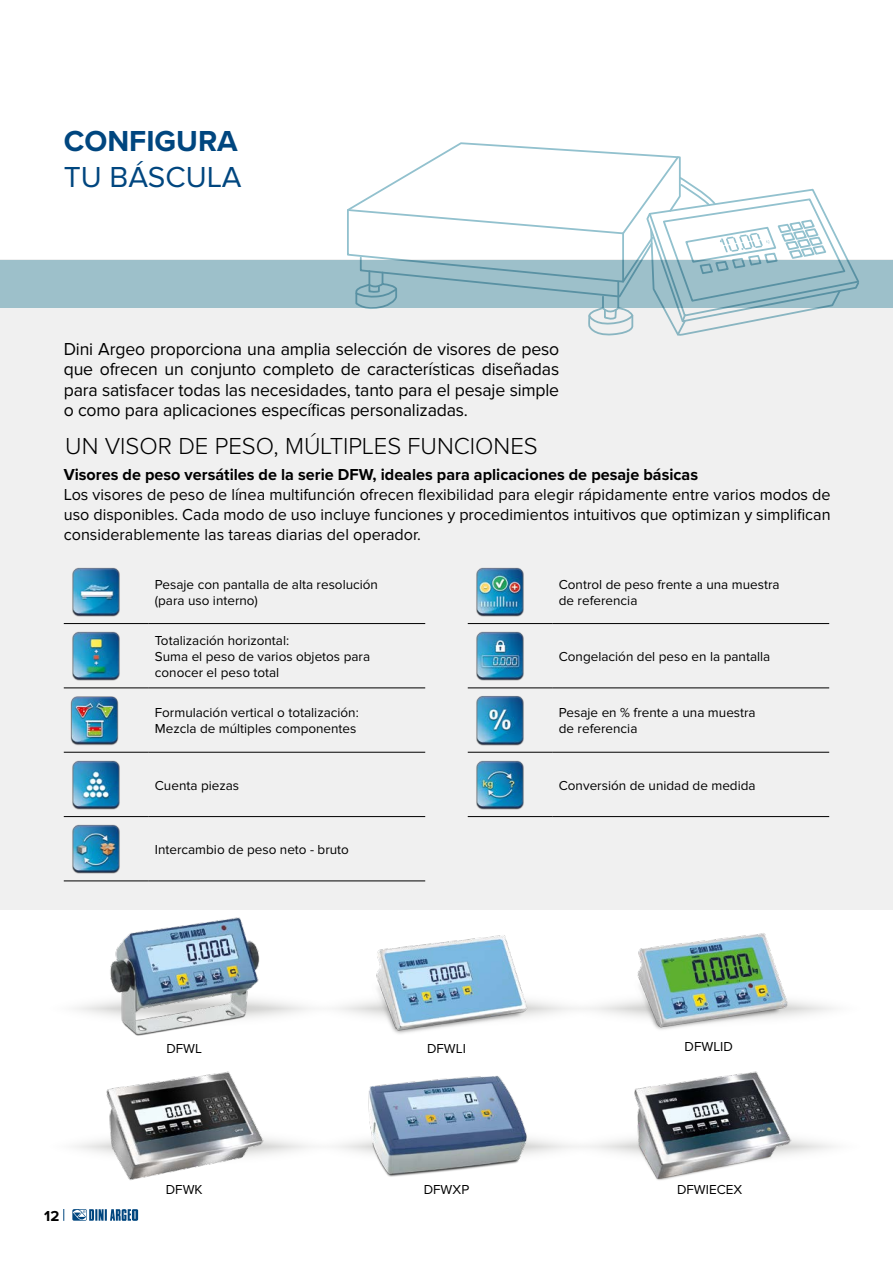
<style>
.page{position:relative;width:893px;height:1263px;background:#fff}
.page>*{position:absolute;margin:0;border:0;box-sizing:border-box;transform-origin:0 0}
.t1{font:700 30px "Proxima Nova";color:#00467f}
.t2{font:30px "Proxima Nova";color:#00467f}
.t3{font:300 24px "Proxima Nova";color:#000}
.t4{font:18px/20.2px "Proxima Nova";letter-spacing:-.01em;color:#000;text-align:justify}
.t5{font:16.5px/19.8px "Proxima Nova";color:#000;text-align:justify}
.t6{font:700 16.5px "Proxima Nova";color:#000}
.t7{font:700 15px "Proxima Nova";color:#000}
.t8{font:13.5px/16.2px "Proxima Nova";color:#000}
</style>
<div class="page">
<svg style="left:63px;top:1209px;width:1px;height:12px"></svg>
<svg style="left:72px;top:1209px;width:66px;height:12px"></svg>
<div style="left:0;top:259px;width:893px;height:651px;background:#f0f0f0"></div>
<svg style="left:45px;top:1126px;width:296px;height:40px"></svg>
<svg style="left:306px;top:1126px;width:296px;height:40px"></svg>
<svg style="left:558px;top:1126px;width:307px;height:40px"></svg>
<svg style="left:45px;top:988px;width:296px;height:40px"></svg>
<svg style="left:306px;top:988px;width:296px;height:40px"></svg>
<svg style="left:558px;top:988px;width:307px;height:40px"></svg>
<div style="left:0;top:260px;width:893px;height:48px;background:#9dc0ca"></div>
<img style="left:102px;top:917px;width:167px;height:119px">
<img style="left:94px;top:1071px;width:175px;height:110px">
<img style="left:364px;top:935px;width:175px;height:99px">
<img style="left:624px;top:933px;width:175px;height:97px">
<img style="left:359px;top:1076px;width:175px;height:101px">
<img style="left:624px;top:1071px;width:175px;height:109px">
<svg style="left:439px;top:142px;width:218px;height:13px"></svg>
<svg style="left:347px;top:155px;width:512px;height:181px"></svg>
<hr style="left:64px;top:623px;width:85px;height:1px;background:#000">
<hr style="left:149px;top:623px;width:276px;height:1px;background:#000">
<hr style="left:64px;top:688px;width:85px;height:1px;background:#000">
<hr style="left:149px;top:688px;width:276px;height:1px;background:#000">
<hr style="left:64px;top:752px;width:85px;height:1px;background:#000">
<hr style="left:149px;top:752px;width:276px;height:1px;background:#000">
<hr style="left:64px;top:816px;width:85px;height:1px;background:#000">
<hr style="left:149px;top:816px;width:276px;height:1px;background:#000">
<hr style="left:64px;top:881px;width:85px;height:1px;background:#000">
<hr style="left:149px;top:881px;width:276px;height:1px;background:#000">
<hr style="left:468px;top:623px;width:85px;height:1px;background:#000">
<hr style="left:553px;top:623px;width:276px;height:1px;background:#000">
<hr style="left:468px;top:688px;width:85px;height:1px;background:#000">
<hr style="left:553px;top:688px;width:276px;height:1px;background:#000">
<hr style="left:468px;top:752px;width:85px;height:1px;background:#000">
<hr style="left:553px;top:752px;width:276px;height:1px;background:#000">
<hr style="left:468px;top:816px;width:85px;height:1px;background:#000">
<hr style="left:553px;top:816px;width:276px;height:1px;background:#000">
<img style="left:72px;top:567px;width:48px;height:50px">
<img style="left:476px;top:567px;width:48px;height:50px">
<img style="left:72px;top:631px;width:48px;height:50px">
<img style="left:476px;top:631px;width:48px;height:50px">
<img style="left:70px;top:696px;width:49px;height:50px">
<img style="left:476px;top:696px;width:48px;height:50px">
<img style="left:72px;top:760px;width:48px;height:50px">
<img style="left:476px;top:760px;width:48px;height:50px">
<img style="left:72px;top:824px;width:48px;height:50px">
<h1 class="t1" style="left:64px;top:119px;width:176px">CONFIGURA</h1>
<h1 class="t2" style="left:64px;top:160px;width:179px">TU BÁSCULA</h1>
<p class="t4" style="left:64px;top:339px;width:497px">Dini Argeo proporciona una amplia selección de visores de peso que ofrecen un conjunto completo de características diseñadas para satisfacer todas las necesidades, tanto para el pesaje simple o como para aplicaciones específicas personalizadas.</p>
<h2 class="t3" style="left:65px;top:435px;width:474px">UN VISOR DE PESO, MÚLTIPLES FU NCIONES</h2>
<p class="t6" style="left:64px;top:462px;width:636px">Visores de peso versátiles de la serie DFW, ideales para aplicaciones de pesaje básicas</p>
<p class="t5" style="left:64px;top:485px;width:768px">Los visores de peso de línea multifunción ofrecen flexibilidad para elegir rápidamente entre varios modos de uso disponibles. Cada modo de uso incluye funciones y procedimientos intuitivos que optimizan y simplifican considerablemente las tareas diarias del operador.</p>
<p class="t8" style="left:155px;top:576px;width:225px">Pesaje con pantalla de alta resolución (para uso interno)</p>
<p class="t8" style="left:559px;top:576px;width:222px">Control de peso frente a una muestra de referencia</p>
<p class="t8" style="left:155px;top:632px;width:217px">Totalización horizontal:<br>Suma el peso de varios objetos para conocer el peso total</p>
<p class="t8" style="left:559px;top:649px;width:213px">Congelación del peso en la pantalla</p>
<p class="t8" style="left:155px;top:705px;width:205px">Formulación vertical o totalización:<br>Mezcla de múltiples componentes</p>
<p class="t8" style="left:559px;top:705px;width:198px">Pesaje en % frente a una muestra de referencia</p>
<p class="t8" style="left:155px;top:777px;width:86px">Cuenta piezas</p>
<p class="t8" style="left:559px;top:777px;width:198px">Conversión de unidad de medida</p>
<p class="t7" style="left:44px;top:1204px;width:17px">12</p>
<p class="t8" style="left:155px;top:842px;width:196px">Intercambio de peso neto - bruto</p>
<p class="t8" style="left:166px;top:1040px;width:37px">DFWL</p>
<p class="t8" style="left:166px;top:1181px;width:38px">DFWK</p>
<p class="t8" style="left:427px;top:1040px;width:40px">DFWLI</p>
<p class="t8" style="left:685px;top:1038px;width:50px">DFWLID</p>
<p class="t8" style="left:424px;top:1181px;width:47px">DFWXP</p>
<p class="t8" style="left:677px;top:1181px;width:67px">DFWIECEX</p>
</div>
